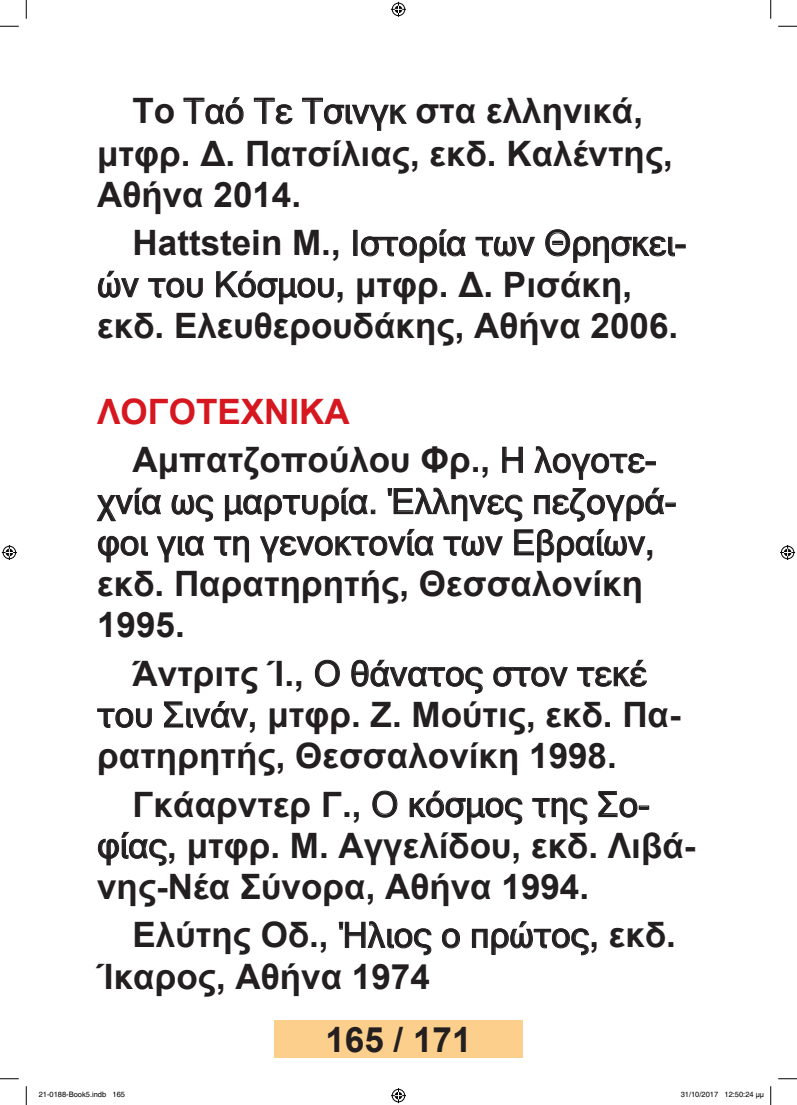
<style>
.page{position:relative;width:797px;height:1105px;background:#fff}
.page>*{position:absolute;margin:0;border:0;box-sizing:border-box;transform-origin:0 0}
.t1{font:700 35px/41.2px "Arial";color:#231f20}
.t2{font:35px/41.2px "Microsoft Sans Serif";color:#231f20}
.t3{font:7.5px "Helvetica";color:#000}
.s1{font-family:"Microsoft Sans Serif";font-weight:400}
.s2{font-family:"Arial";font-weight:700}
.s3{color:#d7171f}
</style>
<div class="page">
<div style="left:274px;top:1020px;width:248px;height:37px;background:#fdcf8c"></div>
<svg style="left:183px;top:97px;width:61px;height:27px"></svg>
<svg style="left:254px;top:98px;width:38px;height:26px"></svg>
<svg style="left:302px;top:98px;width:105px;height:33px"></svg>
<div style="left:353px;top:230px;width:4px;height:26px;border:1px solid #231f20"></div>
<svg style="left:361px;top:229px;width:105px;height:34px"></svg>
<svg style="left:475px;top:237px;width:60px;height:19px"></svg>
<svg style="left:545px;top:229px;width:140px;height:34px"></svg>
<svg style="left:98px;top:271px;width:41px;height:27px"></svg>
<svg style="left:148px;top:278px;width:55px;height:20px"></svg>
<svg style="left:216px;top:271px;width:118px;height:33px"></svg>
<svg style="left:502px;top:447px;width:21px;height:26px"></svg>
<svg style="left:534px;top:446px;width:111px;height:34px"></svg>
<svg style="left:97px;top:487px;width:64px;height:34px"></svg>
<svg style="left:171px;top:495px;width:42px;height:26px"></svg>
<svg style="left:225px;top:487px;width:150px;height:34px"></svg>
<svg style="left:387px;top:488px;width:135px;height:33px"></svg>
<svg style="left:534px;top:487px;width:141px;height:34px"></svg>
<svg style="left:98px;top:536px;width:50px;height:26px"></svg>
<svg style="left:157px;top:536px;width:47px;height:26px"></svg>
<svg style="left:214px;top:536px;width:35px;height:26px"></svg>
<svg style="left:260px;top:529px;width:173px;height:33px"></svg>
<svg style="left:443px;top:536px;width:60px;height:20px"></svg>
<svg style="left:514px;top:529px;width:131px;height:33px"></svg>
<svg style="left:315px;top:660px;width:25px;height:27px"></svg>
<svg style="left:351px;top:660px;width:132px;height:34px"></svg>
<svg style="left:493px;top:667px;width:75px;height:20px"></svg>
<svg style="left:577px;top:660px;width:70px;height:27px"></svg>
<svg style="left:97px;top:708px;width:55px;height:20px"></svg>
<svg style="left:164px;top:701px;width:84px;height:27px"></svg>
<svg style="left:372px;top:791px;width:25px;height:26px"></svg>
<svg style="left:409px;top:790px;width:113px;height:34px"></svg>
<svg style="left:532px;top:797px;width:55px;height:27px"></svg>
<svg style="left:598px;top:791px;width:51px;height:26px"></svg>
<svg style="left:98px;top:832px;width:69px;height:34px"></svg>
<svg style="left:339px;top:921px;width:92px;height:34px"></svg>
<svg style="left:442px;top:928px;width:18px;height:20px"></svg>
<svg style="left:472px;top:921px;width:117px;height:34px"></svg>
<svg style="left:0;top:25px;width:19px;height:2px"></svg>
<svg style="left:778px;top:25px;width:19px;height:2px"></svg>
<svg style="left:0;top:1078px;width:19px;height:1px"></svg>
<svg style="left:778px;top:1078px;width:19px;height:1px"></svg>
<svg style="left:25px;top:0;width:2px;height:19px"></svg>
<svg style="left:25px;top:1086px;width:2px;height:19px"></svg>
<svg style="left:770px;top:0;width:1px;height:19px"></svg>
<svg style="left:770px;top:1086px;width:1px;height:19px"></svg>
<svg style="left:391px;top:2px;width:15px;height:15px"></svg>
<svg style="left:391px;top:1088px;width:15px;height:15px"></svg>
<svg style="left:2px;top:545px;width:15px;height:15px"></svg>
<svg style="left:780px;top:545px;width:15px;height:15px"></svg>
<p class="t1" style="left:97px;top:91px;width:577px;line-height:41.9px;text-indent:35px">To <span class="s1">Tαό Τε Τσινγκ</span> στα ελληνικά, μτφρ. Δ. Πατσίλιας, εκδ. Καλέντης,<br>Αθήνα 2014.</p>
<p class="t2" style="left:133px;top:221px;width:555px"><span class="s2">Hattstein M.,</span> Ιστορία των Θρησκει-</p>
<p class="t1" style="left:97px;top:264px;width:582px"><span class="s1">ών του Κόσμου</span>, μτφρ. Δ. Ρισάκη, εκδ. Ελευθερουδάκης, Αθήνα 2006.</p>
<p class="t1" style="left:133px;top:388px;width:525px;line-height:48.4px;text-indent:-35px"><span class="s3">ΛΟΓΟΤΕΧΝΙΚΑ<br></span>Αμπατζοπούλου Φρ., <span class="s1">Η λογοτε-</span></p>
<p class="t2" style="left:97px;top:479px;width:581px">χνία ως μαρτυρία. Έλληνες πεζογρά&shy;φοι για τη γενοκτονία των Εβραίων<span class="s2">,</span></p>
<p class="t1" style="left:97px;top:564px;width:547px">εκδ. Παρατηρητής, Θεσσαλονίκη<br>1995.</p>
<p class="t2" style="left:133px;top:651px;width:516px"><span class="s2">Άντριτς Ί.,</span> Ο θάνατος στον τεκέ</p>
<p class="t1" style="left:97px;top:695px;width:585px"><span class="s1">του Σινάν</span>, μτφρ. Ζ. Μούτις, εκδ. Πα&shy;ρατηρητής, Θεσσαλονίκη 1998.</p>
<p class="t2" style="left:133px;top:782px;width:518px"><span class="s2">Γκάαρντερ Γ.,</span> Ο κόσμος της Σο-</p>
<p class="t1" style="left:97px;top:825px;width:600px"><span class="s1">φίας</span>, μτφρ. Μ. Αγγελίδου, εκδ. Λιβά&shy;νης-Νέα Σύνορα, Αθήνα 1994.</p>
<p class="t1" style="left:97px;top:915px;width:580px;text-indent:35px">Ελύτης Οδ., <span class="s1">Ήλιος ο πρώτος</span>, εκδ.<br>Ίκαρος, Αθήνα 1974</p>
<p class="t1" style="left:325px;top:1019px;width:147px">165 / 171</p>
<p class="t3" style="left:39px;top:1090px;width:88px">21-0188-Book5.indb 165</p>
<p class="t3" style="left:680px;top:1090px;width:85px">31/10/2017 12:50:24 µµ</p>
</div>
